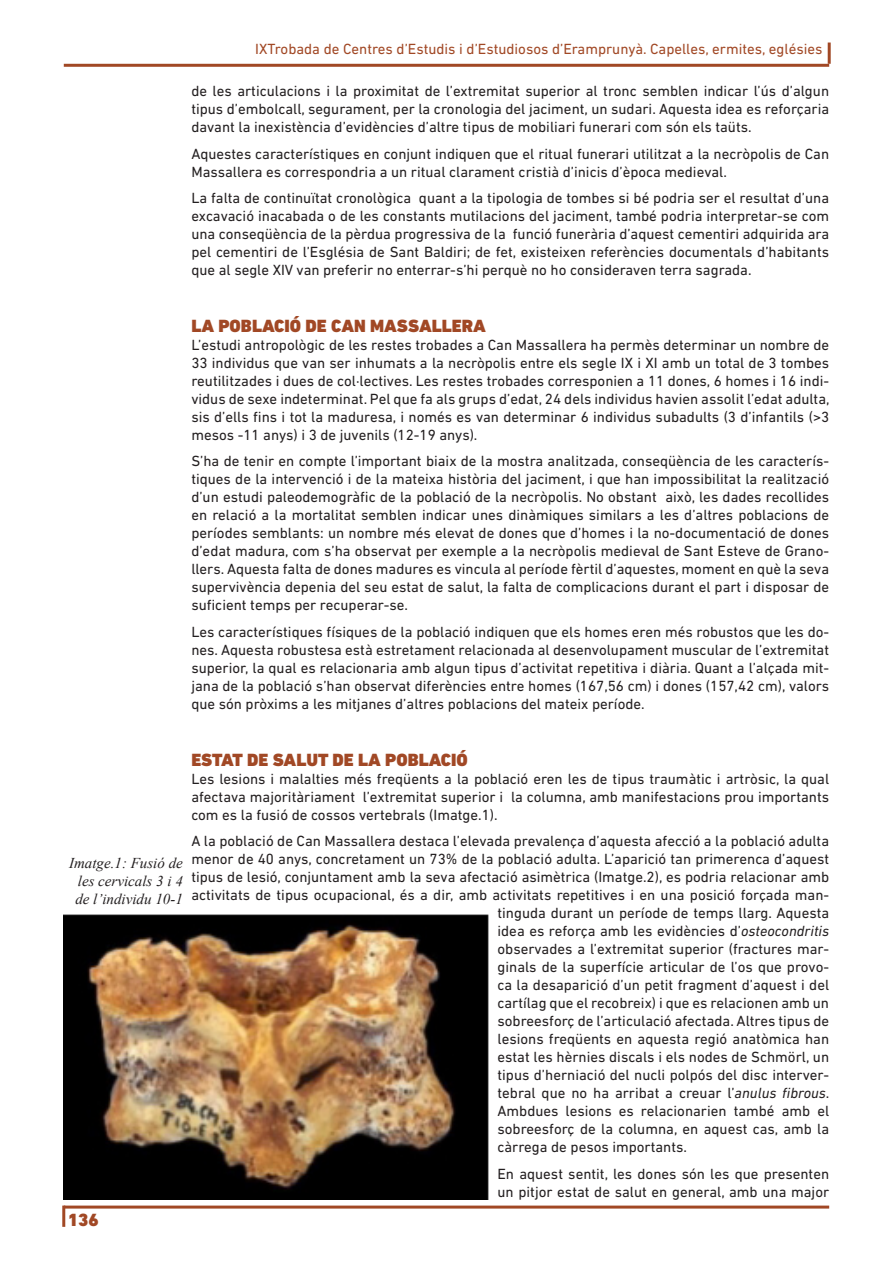
<style>
.page{position:relative;width:893px;height:1263px;background:#fff}
.page>*{position:absolute;margin:0;border:0;box-sizing:border-box;transform-origin:0 0}
.Titol{font:900 18px "DIN Next LT Pro";color:#a14825}
.t1{font:15px/18px "DIN Next LT Pro";color:#231f20;text-align:justify}
.t2{font:15px "DIN Next LT Pro";color:#a14825}
.Peu_de_foto_B{font:italic 15px/18px "Times New Roman";color:#231f20;text-align:center}
.s1{font-style:italic}
</style>
<div class="page">
<hr style="left:64px;top:64px;width:765px;height:3px;background:#a14825">
<hr style="left:828px;top:43px;width:3px;height:21px;background:#a14825">
<hr style="left:64px;top:1205px;width:765px;height:3px;background:#a14825">
<hr style="left:62px;top:1205px;width:3px;height:22px;background:#a14825">
<img style="left:64px;top:914px;width:425px;height:285px">
<p class="t2" style="left:255px;top:40px;width:569px">IXTrobada de Centres d’Estudis i d’Estudiosos d’Eramprunyà. Capelles, ermites, eglésies</p>
<p class="t1" style="left:191px;top:82px;width:639px">de les articulacions i la proximitat de l’extremitat superior al tronc semblen indicar l’ús d’algun tipus d’embolcall, segurament, per la cronologia del jaciment, un sudari. Aquesta idea es reforçaria davant la inexistència d’evidències d’altre tipus de mobiliari funerari com són els taüts.</p>
<p class="t1" style="left:191px;top:145px;width:639px">Aquestes característiques en conjunt indiquen que el ritual funerari utilitzat a la necròpolis de Can<br>Massallera es correspondria a un ritual clarament cristià d’inicis d’època medieval.</p>
<p class="t1" style="left:191px;top:189px;width:639px">La falta de continuïtat cronològica quant a la tipologia de tombes si bé podria ser el resultat d’una excavació inacabada o de les constants mutilacions del jaciment, també podria interpretar-se com una conseqüència de la pèrdua progressiva de la funció funerària d’aquest cementiri adquirida ara pel cementiri de l’Església de Sant Baldiri; de fet, existeixen referències documentals d’habitants que al segle XIV van preferir no enterrar-s’hi perquè no ho consideraven terra sagrada.</p>
<p class="Titol" style="left:191px;top:315px;width:39px">LA POBLACIÓ</p>
<p class="Titol" style="left:305px;top:315px;width:91px">DE CAN MASSALL</p>
<p class="Titol" style="left:452px;top:315px;width:23px">ERA</p>
<p class="t1" style="left:191px;top:336px;width:640px;text-align:left">L’estudi antropològic de les restes trobades a Can Massallera ha permès determinar un nombre de 33 individus que van ser inhumats a la necròpolis entre els segle IX i XI amb un total de 3 tombes reutilitzades i dues de col·lectives. Les restes trobades corresponien a 11 dones, 6 homes i 16 indi&shy;vidus de sexe indeterminat. Pel que fa als grups d’edat, 24 dels individus havien assolit l’edat adulta, sis d’ells fins i tot la maduresa, i només es van determinar 6 individus subadults (3 d’infantils (&gt;3 mesos -11 anys) i 3 de juvenils (12-19 anys).</p>
<p class="t1" style="left:191px;top:452px;width:639px">S’ha de tenir en compte l’important biaix de la mostra analitzada, conseqüència de les caracterís&shy;tiques de la intervenció i de la mateixa història del jaciment, i que han impossibilitat la realització d’un estudi paleodemogràfic de la població de la necròpolis. No obstant això, les dades recollides en relació a la mortalitat semblen indicar unes dinàmiques similars a les d’altres poblacions de períodes semblants: un nombre més elevat de dones que d’homes i la no-documentació de dones d’edat madura, com s’ha observat per exemple a la necròpolis medieval de Sant Esteve de Grano&shy;llers. Aquesta falta de dones madures es vincula al període fèrtil d’aquestes, moment en què la seva supervivència depenia del seu estat de salut, la falta de complicacions durant el part i disposar de suficient temps per recuperar-se.</p>
<p class="t1" style="left:191px;top:623px;width:639px">Les característiques físiques de la població indiquen que els homes eren més robustos que les do&shy;nes. Aquesta robustesa està estretament relacionada al desenvolupament muscular de l’extremitat superior, la qual es relacionaria amb algun tipus d’activitat repetitiva i diària. Quant a l’alçada mit&shy;jana de la població s’han observat diferències entre homes (167,56 cm) i dones (157,42 cm), valors que són pròxims a les mitjanes d’altres poblacions del mateix període.</p>
<p class="Peu_de_foto_B" style="left:69px;top:853px;width:115px">Imatge.1: Fusió de les cervicals 3 i 4 de l’individu 10-1</p>
<p class="Titol" style="left:68px;top:1209px;width:11px">136</p>
<p class="Titol" style="left:191px;top:749px;width:12px">ESTAT</p>
<p class="Titol" style="left:247px;top:749px;width:38px">DE SALUT</p>
<p class="Titol" style="left:332px;top:749px;width:64px">DE LA POBLACIÓ</p>
<p class="t1" style="left:191px;top:769px;width:639px">Les lesions i malalties més freqüents a la població eren les de tipus traumàtic i artròsic, la qual afectava majoritàriament l’extremitat superior i la columna, amb manifestacions prou importants com es la fusió de cossos vertebrals (Imatge.1).</p>
<p class="t1" style="left:191px;top:832px;width:639px">A la població de Can Massallera destaca l’elevada prevalença d’aquesta afecció a la població adulta</p>
<p class="t1" style="left:191px;top:850px;width:639px">menor de 40 anys, concretament un 73% de la població adulta. L’aparició tan primerenca d’aquest</p>
<p class="t1" style="left:191px;top:868px;width:639px">tipus de lesió, conjuntament amb la seva afectació asimètrica (Imatge.2), es podria relacionar amb</p>
<p class="t1" style="left:191px;top:886px;width:639px">activitats de tipus ocupacional, és a dir, amb activitats repetitives i en una posició forçada man-</p>
<p class="t1" style="left:497px;top:904px;width:333px">tinguda durant un període de temps llarg. Aquesta</p>
<p class="t1" style="left:497px;top:922px;width:333px">idea es reforça amb les evidències d’<span class="s1">osteocondritis</span></p>
<p class="t1" style="left:497px;top:940px;width:333px">observades a l’extremitat superior (fractures mar-</p>
<p class="t1" style="left:497px;top:958px;width:333px">ginals de la superfície articular de l’os que provo-</p>
<p class="t1" style="left:497px;top:976px;width:333px">ca la desaparició d’un petit fragment d’aquest i del</p>
<p class="t1" style="left:497px;top:994px;width:333px">cartílag que el recobreix) i que es relacionen amb un</p>
<p class="t1" style="left:497px;top:1012px;width:333px">sobreesforç de l’articulació afectada. Altres tipus de</p>
<p class="t1" style="left:497px;top:1030px;width:333px">lesions freqüents en aquesta regió anatòmica han</p>
<p class="t1" style="left:497px;top:1048px;width:333px">estat les hèrnies discals i els nodes de Schmörl, un</p>
<p class="t1" style="left:497px;top:1066px;width:333px">tipus d’herniació del nucli polpós del disc interver-</p>
<p class="t1" style="left:497px;top:1084px;width:333px">tebral que no ha arribat a creuar l’<span class="s1">anulus fibrous</span>.</p>
<p class="t1" style="left:497px;top:1102px;width:333px">Ambdues lesions es relacionarien també amb el</p>
<p class="t1" style="left:497px;top:1120px;width:333px">sobreesforç de la columna, en aquest cas, amb la</p>
<p class="t1" style="left:497px;top:1138px;width:191px">càrrega de pesos importants.</p>
<p class="t1" style="left:497px;top:1164px;width:333px">En aquest sentit, les dones són les que presenten un pitjor estat de salut en general, amb una major</p>
</div>
